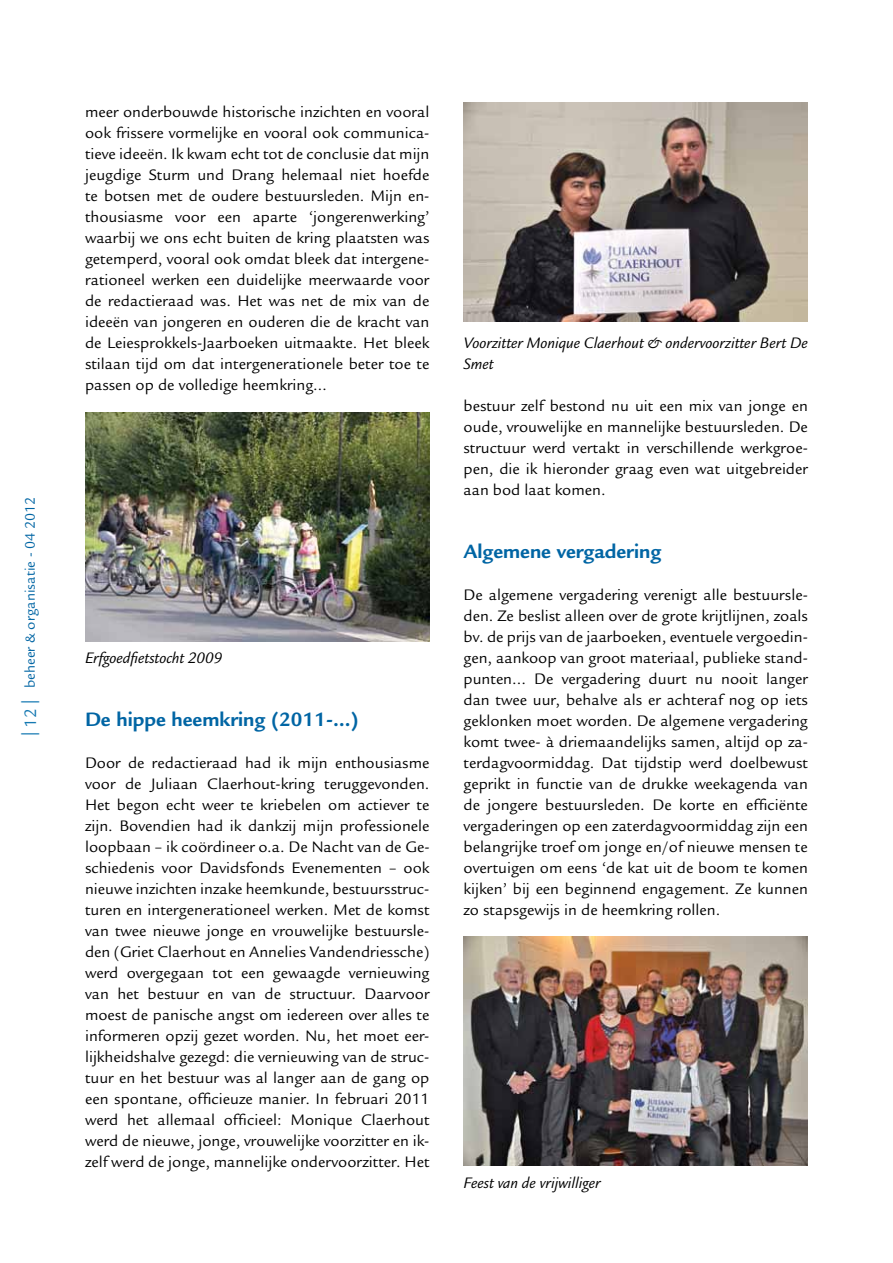
<style>
.page{position:relative;width:893px;height:1263px;background:#fff}
.page>*{position:absolute;margin:0;border:0;box-sizing:border-box;transform-origin:0 0}
.t1{font:700 21px "Legacy Sans Std";color:#0065a4}
.t2{font:16.5px/21px "Legacy Sans Std";color:#000;text-align:justify}
.t3{font:italic 16.5px/21px "Legacy Sans Std";color:#000}
.t4{font:15px "Legacy Sans Std";color:#0065a4}
.s1{font-family:"Myriad Pro";font-size:18px;color:#1579b2}
.s2{font-size:18px;color:#1579b2}
</style>
<div class="page">
<img style="left:85px;top:412px;width:344px;height:229px">
<img style="left:463px;top:102px;width:345px;height:219px">
<img style="left:463px;top:936px;width:345px;height:229px">
<p class="t4" style="left:22px;top:736px;width:240px;rotate:-90deg"><span class="s1">|</span> <span class="s2">12</span> <span class="s1">|</span> beheer &amp; organisatie - 04 2012</p>
<p class="t2" style="left:85px;top:101px;width:346px">meer onderbouwde historische inzichten en vooral ook frissere vormelijke en vooral ook communica&shy;tieve ideeën. Ik kwam echt tot de conclusie dat mijn jeugdige Sturm und Drang helemaal niet hoefde te botsen met de oudere bestuursleden. Mijn en&shy;thousiasme voor een aparte ‘jongerenwerking’ waarbij we ons echt buiten de kring plaatsten was getemperd, vooral ook omdat bleek dat intergene&shy;rationeel werken een duidelijke meerwaarde voor de redactieraad was. Het was net de mix van de ideeën van jongeren en ouderen die de kracht van de Leiesprokkels-Jaarboeken uitmaakte. Het bleek stilaan tijd om dat intergenerationele beter toe te passen op de volledige heemkring…</p>
<p class="t3" style="left:85px;top:648px;width:139px">Erfgoedfietstocht 2009</p>
<p class="t1" style="left:85px;top:707px;width:275px">De hippe heemkring (2011-…)</p>
<p class="t2" style="left:85px;top:752px;width:346px">Door de redactieraad had ik mijn enthousiasme voor de Juliaan Claerhout-kring teruggevonden.<br>Het begon echt weer te kriebelen om actiever te zijn. Bovendien had ik dankzij mijn professionele loopbaan – ik coördineer o.a. De Nacht van de Ge&shy;schiedenis voor Davidsfonds Evenementen – ook nieuwe inzichten inzake heemkunde, bestuursstruc&shy;turen en intergenerationeel werken. Met de komst van twee nieuwe jonge en vrouwelijke bestuursle&shy;den (Griet Claerhout en Annelies Vandendriessche) werd overgegaan tot een gewaagde vernieuwing van het bestuur en van de structuur. Daarvoor moest de panische angst om iedereen over alles te informeren opzij gezet worden. Nu, het moet eer&shy;lijkheidshalve gezegd: die vernieuwing van de struc&shy;tuur en het bestuur was al langer aan de gang op een spontane, officieuze manier. In februari 2011 werd het allemaal officieel: Monique Claerhout werd de nieuwe, jonge, vrouwelijke voorzitter en ik&shy;zelf werd de jonge, mannelijke ondervoorzitter. Het</p>
<p class="t3" style="left:463px;top:333px;width:346px">Voorzitter Monique Claerhout &amp; ondervoorzitter Bert De<br>Smet</p>
<p class="t2" style="left:463px;top:396px;width:346px">bestuur zelf bestond nu uit een mix van jonge en oude, vrouwelijke en mannelijke bestuursleden. De structuur werd vertakt in verschillende werkgroe&shy;pen, die ik hieronder graag even wat uitgebreider aan bod laat komen.</p>
<p class="t1" style="left:463px;top:539px;width:199px">Algemene vergadering</p>
<p class="t2" style="left:463px;top:584px;width:346px">De algemene vergadering verenigt alle bestuursle&shy;den. Ze beslist alleen over de grote krijtlijnen, zoals bv. de prijs van de jaarboeken, eventuele vergoedin&shy;gen, aankoop van groot materiaal, publieke stand&shy;punten... De vergadering duurt nu nooit langer dan twee uur, behalve als er achteraf nog op iets geklonken moet worden. De algemene vergadering komt twee- à driemaandelijks samen, altijd op za&shy;terdagvoormiddag. Dat tijdstip werd doelbewust geprikt in functie van de drukke weekagenda van de jongere bestuursleden. De korte en efficiënte vergaderingen op een zaterdagvoormiddag zijn een belangrijke troef om jonge en/of nieuwe mensen te overtuigen om eens ‘de kat uit de boom te komen kijken’ bij een beginnend engagement. Ze kunnen zo stapsgewijs in de heemkring rollen.</p>
<p class="t3" style="left:463px;top:1173px;width:139px">Feest van de vrijwilliger</p>
</div>
